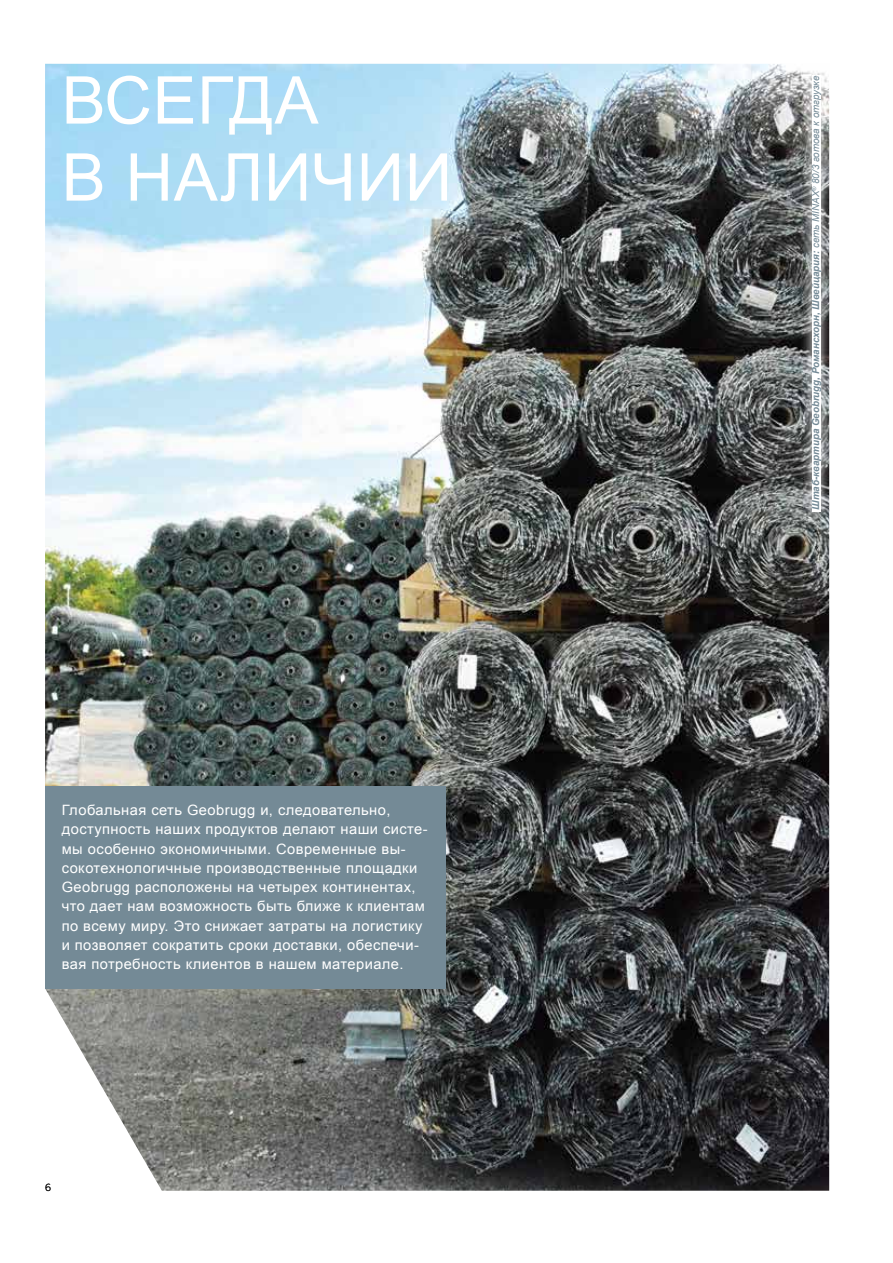
<style>
.page{position:relative;width:893px;height:1263px;background:#fff}
.page>*{position:absolute;margin:0;border:0;box-sizing:border-box;transform-origin:0 0}
.t1{font:66px/76.9px "Arial";letter-spacing:.01em;color:#fff}
.t2{font:14.25px/19.2px "Arial";letter-spacing:.03em;color:#fff}
.t3{font:italic 700 9.75px "Arial";letter-spacing:-.005em;color:#748a96}
.t4{font:9.75px "Benton Sans";color:#000}
.s1{font-weight:400}
</style>
<div class="page">
<img style="left:45px;top:64px;width:784px;height:1127px">
<div style="left:45px;top:786px;width:400px;height:202px;background:#748a96"></div>
<svg style="left:800px;top:64px;width:30px;height:460px;background:#8a8c8c"></svg>
<div style="left:812px;top:76px;width:9px;height:436px;background:#fff"></div>
<h1 class="t1" style="left:62px;top:63px;width:392px">ВСЕГДА<br>В НАЛИЧИИ</h1>
<p class="t2" style="left:62px;top:801px;width:368px">Глобальная сеть Geobrugg и, следовательно, доступность наших продуктов делают наши систе&shy;мы особенно экономичными. Современные вы&shy;сокотехнологичные производственные площадки Geobrugg расположены на четырех континентах, что дает нам возможность быть ближе к клиентам по всему миру. Это снижает затраты на логистику и позволяет сократить сроки доставки, обеспечи&shy;вая потребность клиентов в нашем материале.</p>
<p class="t4" style="left:45px;top:1181px;width:7px">6</p>
<p class="t3" style="left:809px;top:510px;width:436px;rotate:-90deg">Штаб-квартира Geobrugg, Романсхорн, Швейцария: <span class="s1">сеть MINAX</span><sup>®</sup> <span class="s1">80/3 готова к отгрузке</span></p>
</div>
